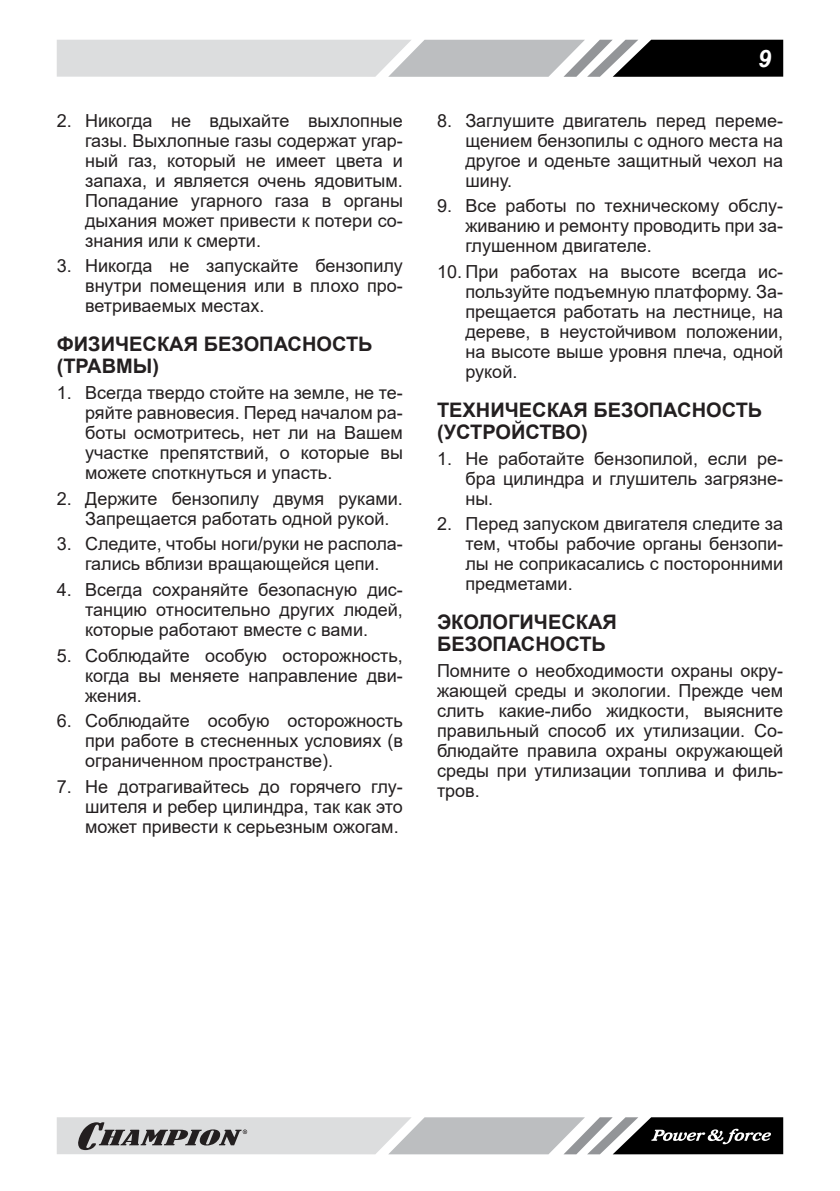
<style>
.page{position:relative;width:840px;height:1191px;background:#fff}
.page>*{position:absolute;margin:0;border:0;box-sizing:border-box;transform-origin:0 0}
.t1{font:italic 700 24px "Arial";color:#fff}
.t2{font:700 20px/22px "Arial";color:#231f20}
.t3{font:18px/20px "Arial";color:#231f20;text-align:justify}
</style>
<div class="page">
<svg style="left:57px;top:40px;width:725px;height:37px;background:#a7a8a9"></svg>
<svg style="left:57px;top:1117px;width:725px;height:37px;background:#a1a2a3"></svg>
<p class="t3" style="left:85px;top:110px;width:319px;text-indent:-28px">2. Никогда не вдыхайте выхлопные газы. Выхлопные газы содержат угар&shy;ный газ, который не имеет цвета и запаха, и является очень ядовитым.<br>Попадание угарного газа в органы дыхания может привести к потери со&shy;знания или к смерти.</p>
<p class="t3" style="left:85px;top:256px;width:319px;text-indent:-28px">3. Никогда не запускайте бензопилу внутри помещения или в плохо про&shy;ветриваемых местах.</p>
<p class="t2" style="left:57px;top:333px;width:317px">ФИЗИЧЕСКАЯ БЕЗОПАСНОСТЬ (ТРАВМЫ)</p>
<p class="t3" style="left:85px;top:382px;width:319px;text-indent:-28px">1. Всегда твердо стойте на земле, не те&shy;ряйте равновесия. Перед началом ра&shy;боты осмотритесь, нет ли на Вашем участке препятствий, о которые вы можете споткнуться и упасть.</p>
<p class="t3" style="left:85px;top:488px;width:319px;text-indent:-28px">2. Держите бензопилу двумя руками.<br>Запрещается работать одной рукой.</p>
<p class="t3" style="left:57px;top:534px;width:347px;text-align:center">3. Следите, чтобы ноги/руки не распола&shy;гались вблизи вращающейся цепи.</p>
<p class="t3" style="left:85px;top:579px;width:319px;text-indent:-28px">4. Всегда сохраняйте безопасную дис&shy;танцию относительно других людей, которые работают вместе с вами.</p>
<p class="t3" style="left:85px;top:645px;width:319px;text-indent:-28px">5. Соблюдайте особую осторожность, когда вы меняете направление дви&shy;жения.</p>
<p class="t3" style="left:85px;top:711px;width:319px;text-indent:-28px">6. Соблюдайте особую осторожность при работе в стесненных условиях (в ограниченном пространстве).</p>
<p class="t3" style="left:85px;top:776px;width:319px;text-indent:-28px">7. Не дотрагивайтесь до горячего глу&shy;шителя и ребер цилиндра, так как это может привести к серьезным ожогам.</p>
<h1 class="t1" style="left:757px;top:44px;width:15px">9</h1>
<p class="t3" style="left:465px;top:110px;width:319px;text-indent:-28px">8. Заглушите двигатель перед переме&shy;щением бензопилы с одного места на другое и оденьте защитный чехол на шину.</p>
<p class="t3" style="left:465px;top:196px;width:319px;text-indent:-28px">9. Все работы по техническому обслу&shy;живанию и ремонту проводить при за&shy;глушенном двигателе.</p>
<p class="t3" style="left:465px;top:261px;width:319px;text-indent:-28px">10. При работах на высоте всегда ис&shy;пользуйте подъемную платформу. За&shy;прещается работать на лестнице, на дереве, в неустойчивом положении, на высоте выше уровня плеча, одной рукой.</p>
<p class="t2" style="left:437px;top:399px;width:326px">ТЕХНИЧЕСКАЯ БЕЗОПАСНОСТЬ (УСТРОЙСТВО)</p>
<p class="t3" style="left:465px;top:448px;width:319px;text-indent:-28px">1. Не работайте бензопилой, если ре&shy;бра цилиндра и глушитель загрязне&shy;ны.</p>
<p class="t3" style="left:465px;top:514px;width:319px;text-indent:-28px">2. Перед запуском двигателя следите за тем, чтобы рабочие органы бензопи&shy;лы не соприкасались с посторонними предметами.</p>
<p class="t2" style="left:437px;top:611px;width:181px">ЭКОЛОГИЧЕСКАЯ<br>БЕЗОПАСНОСТЬ</p>
<p class="t3" style="left:437px;top:660px;width:347px">Помните о необходимости охраны окру&shy;жающей среды и экологии. Прежде чем слить какие-либо жидкости, выясните правильный способ их утилизации. Со&shy;блюдайте правила охраны окружающей среды при утилизации топлива и филь&shy;тров.</p>
</div>
